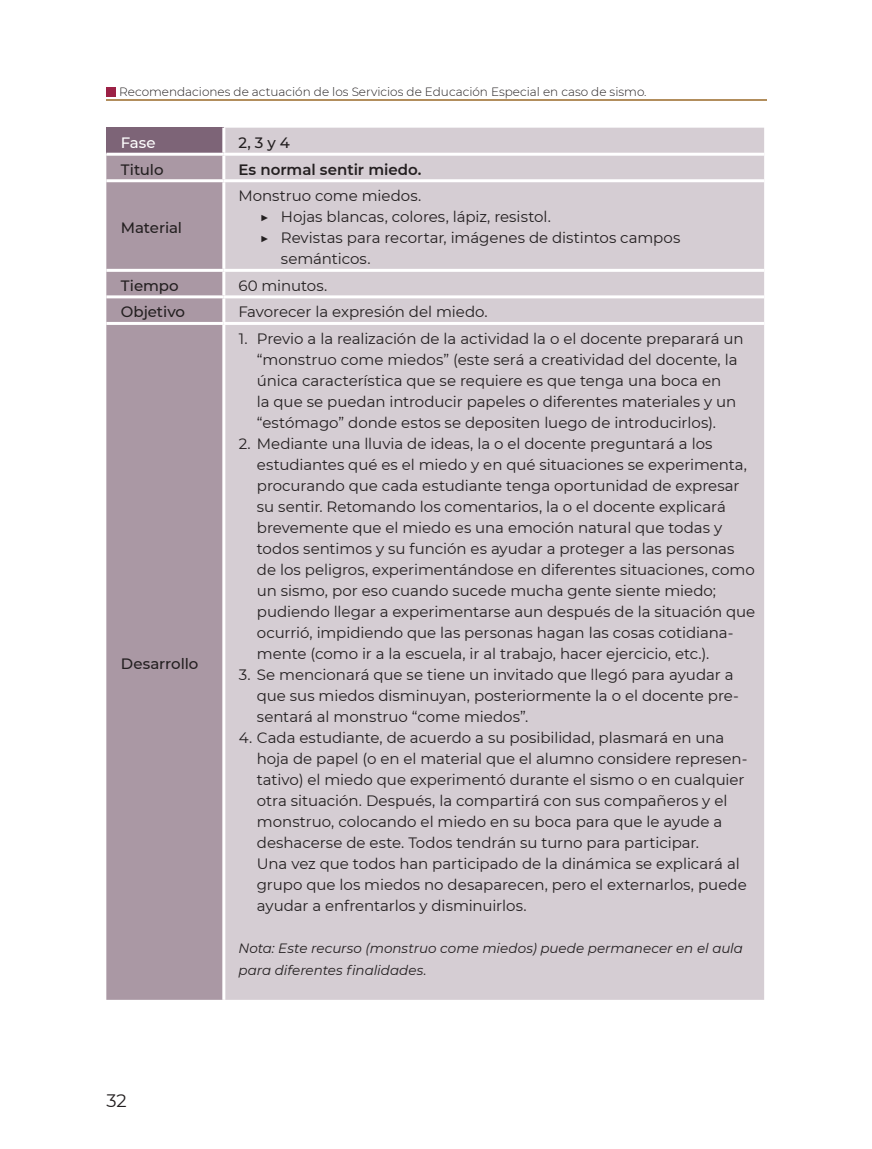
<style>
.page{position:relative;width:872px;height:1149px;background:#fff}
.page>*{position:absolute;margin:0;border:0;box-sizing:border-box;transform-origin:0 0}
.t1{font:18px "Montserrat";color:#231f20}
.t2{font:15px/21px "Montserrat";letter-spacing:-.005em;color:#231f20}
.t3{font:500 15px "Montserrat";letter-spacing:-.005em;color:#231f20}
.t4{font:600 15px "Montserrat";color:#231f20}
.t5{font:500 15px "Montserrat";color:#fff}
.t6{font:italic 13.5px/21px "Montserrat";color:#231f20}
.t7{font:300 12px "Montserrat";color:#231f20}
</style>
<div class="page">
<div style="left:106px;top:87px;width:9px;height:9px;background:#9c2146"></div>
<hr style="left:106px;top:99px;width:660px;height:2px;background:#b28e5d">
<div style="left:106px;top:128px;width:118px;height:26px;background:#7d6477"></div>
<div style="left:225px;top:128px;width:539px;height:871px;background:#d5cdd3"></div>
<div style="left:106px;top:156px;width:116px;height:843px;background:#aa98a4"></div>
<hr style="left:222px;top:128px;width:3px;height:25px;background:#fff">
<hr style="left:106px;top:153px;width:118px;height:3px;background:#fff">
<hr style="left:224px;top:153px;width:540px;height:3px;background:#fff">
<hr style="left:106px;top:179px;width:118px;height:3px;background:#fff">
<hr style="left:224px;top:179px;width:540px;height:3px;background:#fff">
<hr style="left:106px;top:269px;width:118px;height:3px;background:#fff">
<hr style="left:224px;top:269px;width:540px;height:3px;background:#fff">
<hr style="left:106px;top:295px;width:118px;height:3px;background:#fff">
<hr style="left:224px;top:295px;width:540px;height:3px;background:#fff">
<hr style="left:106px;top:322px;width:118px;height:3px;background:#fff">
<hr style="left:224px;top:322px;width:540px;height:3px;background:#fff">
<p class="t7" style="left:119px;top:84px;width:529px">Recomendaciones de actuación de los Servicios de Educación Especial en caso de sismo.</p>
<p class="t5" style="left:121px;top:132px;width:36px">Fase</p>
<p class="t3" style="left:238px;top:132px;width:53px">2, 3 y 4</p>
<p class="t3" style="left:121px;top:159px;width:44px">Titulo</p>
<p class="t4" style="left:238px;top:159px;width:185px">Es normal sentir miedo.</p>
<p class="t3" style="left:121px;top:217px;width:63px">Material</p>
<p class="t2" style="left:238px;top:185px;width:184px">Monstruo come miedos.</p>
<p class="t2" style="left:260px;top:206px;width:292px">▶ Hojas blancas, colores, lápiz, resistol.</p>
<p class="t2" style="left:260px;top:227px;width:422px">▶ Revistas para recortar, imágenes de distintos campos</p>
<p class="t2" style="left:281px;top:248px;width:91px">semánticos.</p>
<p class="t3" style="left:121px;top:275px;width:59px">Tiempo</p>
<p class="t2" style="left:238px;top:274px;width:91px">60 minutos.</p>
<p class="t3" style="left:121px;top:301px;width:66px">Objetivo</p>
<p class="t2" style="left:238px;top:301px;width:251px">Favorecer la expresión del miedo.</p>
<p class="t3" style="left:121px;top:653px;width:79px">Desarrollo</p>
<p class="t2" style="left:257px;top:327px;width:488px;text-indent:-18px">1. Previo a la realización de la actividad la o el docente preparará un “monstruo come miedos” (este será a creatividad del docente, la única característica que se requiere es que tenga una boca en<br>la que se puedan introducir papeles o diferentes materiales y un “estómago” donde estos se depositen luego de introducirlos).</p>
<p class="t2" style="left:257px;top:432px;width:500px;text-indent:-18px">2. Mediante una lluvia de ideas, la o el docente preguntará a los estudiantes qué es el miedo y en qué situaciones se experimenta, procurando que cada estudiante tenga oportunidad de expresar su sentir. Retomando los comentarios, la o el docente explicará brevemente que el miedo es una emoción natural que todas y todos sentimos y su función es ayudar a proteger a las personas de los peligros, experimentándose en diferentes situaciones, como un sismo, por eso cuando sucede mucha gente siente miedo; pudiendo llegar a experimentarse aun después de la situación que ocurrió, impidiendo que las personas hagan las cosas cotidiana&shy;mente (como ir a la escuela, ir al trabajo, hacer ejercicio, etc.).</p>
<p class="t2" style="left:257px;top:663px;width:483px;text-indent:-18px">3. Se mencionará que se tiene un invitado que llegó para ayudar a que sus miedos disminuyan, posteriormente la o el docente pre&shy;sentará al monstruo “come miedos”.</p>
<p class="t2" style="left:257px;top:726px;width:492px;text-indent:-18px">4. Cada estudiante, de acuerdo a su posibilidad, plasmará en una hoja de papel (o en el material que el alumno considere represen&shy;tativo) el miedo que experimentó durante el sismo o en cualquier otra situación. Después, la compartirá con sus compañeros y el monstruo, colocando el miedo en su boca para que le ayude a deshacerse de este. Todos tendrán su turno para participar.<br>Una vez que todos han participado de la dinámica se explicará al grupo que los miedos no desaparecen, pero el externarlos, puede ayudar a enfrentarlos y disminuirlos.</p>
<p class="t6" style="left:238px;top:937px;width:506px">Nota: Este recurso (monstruo come miedos) puede permanecer en el aula para diferentes finalidades.</p>
<p class="t1" style="left:106px;top:1087px;width:22px">32</p>
</div>
